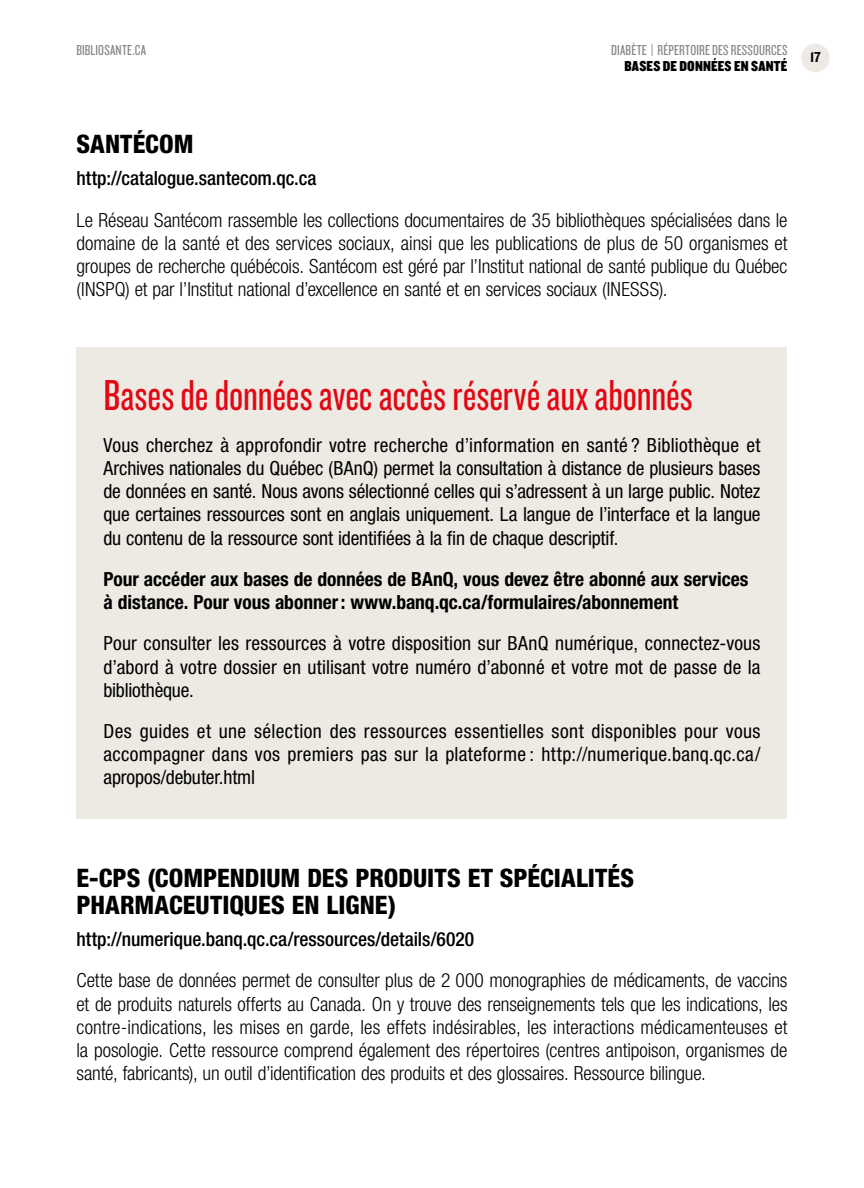
<style>
.page{position:relative;width:864px;height:1188px;background:#fff}
.page>*{position:absolute;margin:0;border:0;box-sizing:border-box;transform-origin:0 0}
.t1{font:45px "Knockout 28 Junior Feathrwt";color:#e30613}
.t2{font:800 condensed 25.5px/27px "Helvetica Neue LT Std";color:#000}
.t3{font:300 condensed 19.5px/23.2px "Helvetica Neue LT Std";letter-spacing:-.01em;color:#000;text-align:justify}
.t4{font:condensed 19.5px/23.2px "Helvetica Neue LT Std";color:#000;text-align:justify}
.t5{font:700 condensed 19.5px/23.2px "Helvetica Neue LT Std";color:#000}
.t6{font:500 condensed 19.5px "Helvetica Neue LT Std";color:#000}
.t7{font:15px "Knockout 28 Junior Feathrwt";letter-spacing:.015em;color:#878787}
.t8{font:15px "Knockout 70 Full Welterwt";letter-spacing:.01em;color:#000}
.t9{font:15px "Knockout HTF50 Welterweight";color:#000}
</style>
<div class="page">
<div style="left:801px;top:44px;width:29px;height:28px;background:#edeae4;border-radius:50%"></div>
<div style="left:76px;top:347px;width:711px;height:472px;background:#edeae4"></div>
<p class="t7" style="left:76px;top:41px;width:71px">BIBLIOSANTE.CA</p>
<p class="t7" style="left:611px;top:41px;width:178px">DIABÈTE | RÉPERTOIRE DES RESSOURCES</p>
<p class="t8" style="left:625px;top:56px;width:164px">BASES DE DONNÉES EN SANTÉ</p>
<h2 class="t2" style="left:76px;top:130px;width:119px">SANTÉCOM</h2>
<p class="t6" style="left:76px;top:167px;width:241px">http://catalogue.santecom.qc.ca</p>
<p class="t3" style="left:76px;top:208px;width:713px">Le Réseau Santécom rassemble les collections documentaires de 35 bibliothèques spécialisées dans le domaine de la santé et des services sociaux, ainsi que les publications de plus de 50 organismes et groupes de recherche québécois. Santécom est géré par l’Institut national de santé publique du Québec (INSPQ) et par l’Institut national d’excellence en santé et en services sociaux (INESSS).</p>
<p class="t9" style="left:810px;top:50px;width:12px">17</p>
<h1 class="t1" style="left:104px;top:368px;width:591px">Bases de données avec accès réservé aux abonnés</h1>
<p class="t4" style="left:104px;top:433px;width:659px">Vous cherchez à approfondir votre recherche d’information en santé ? Bibliothèque et Archives nationales du Québec (BAnQ) permet la consultation à distance de plusieurs bases de données en santé. Nous avons sélectionné celles qui s’adressent à un large public. Notez que certaines ressources sont en anglais uniquement. La langue de l’interface et la langue du contenu de la ressource sont identifiées à la fin de chaque descriptif.</p>
<p class="t5" style="left:104px;top:567px;width:646px">Pour accéder aux bases de données de BAnQ, vous devez être abonné aux services à distance. Pour vous abonner: www.banq.qc.ca/formulaires/abonnement</p>
<p class="t4" style="left:104px;top:632px;width:659px">Pour consulter les ressources à votre disposition sur BAnQ numérique, connectez-vous d’abord à votre dossier en utilisant votre numéro d’abonné et votre mot de passe de la bibliothèque.</p>
<p class="t4" style="left:104px;top:719px;width:659px">Des guides et une sélection des ressources essentielles sont disponibles pour vous accompagner dans vos premiers pas sur la plateforme : http://numerique.banq.qc.ca/ apropos/debuter.html</p>
<h2 class="t2" style="left:76px;top:864px;width:559px">E-CPS (COMPENDIUM DES PRODUITS ET SPÉCIALITÉS<br>PHARMACEUTIQUES EN LIGNE)</h2>
<p class="t6" style="left:76px;top:928px;width:399px">http://numerique.banq.qc.ca/ressources/details/6020</p>
<p class="t3" style="left:76px;top:969px;width:713px">Cette base de données permet de consulter plus de 2 000 monographies de médicaments, de vaccins et de produits naturels offerts au Canada. On y trouve des renseignements tels que les indications, les contre-indications, les mises en garde, les effets indésirables, les interactions médicamenteuses et la posologie. Cette ressource comprend également des répertoires (centres antipoison, organismes de santé, fabricants), un outil d’identification des produits et des glossaires. Ressource bilingue.</p>
</div>
